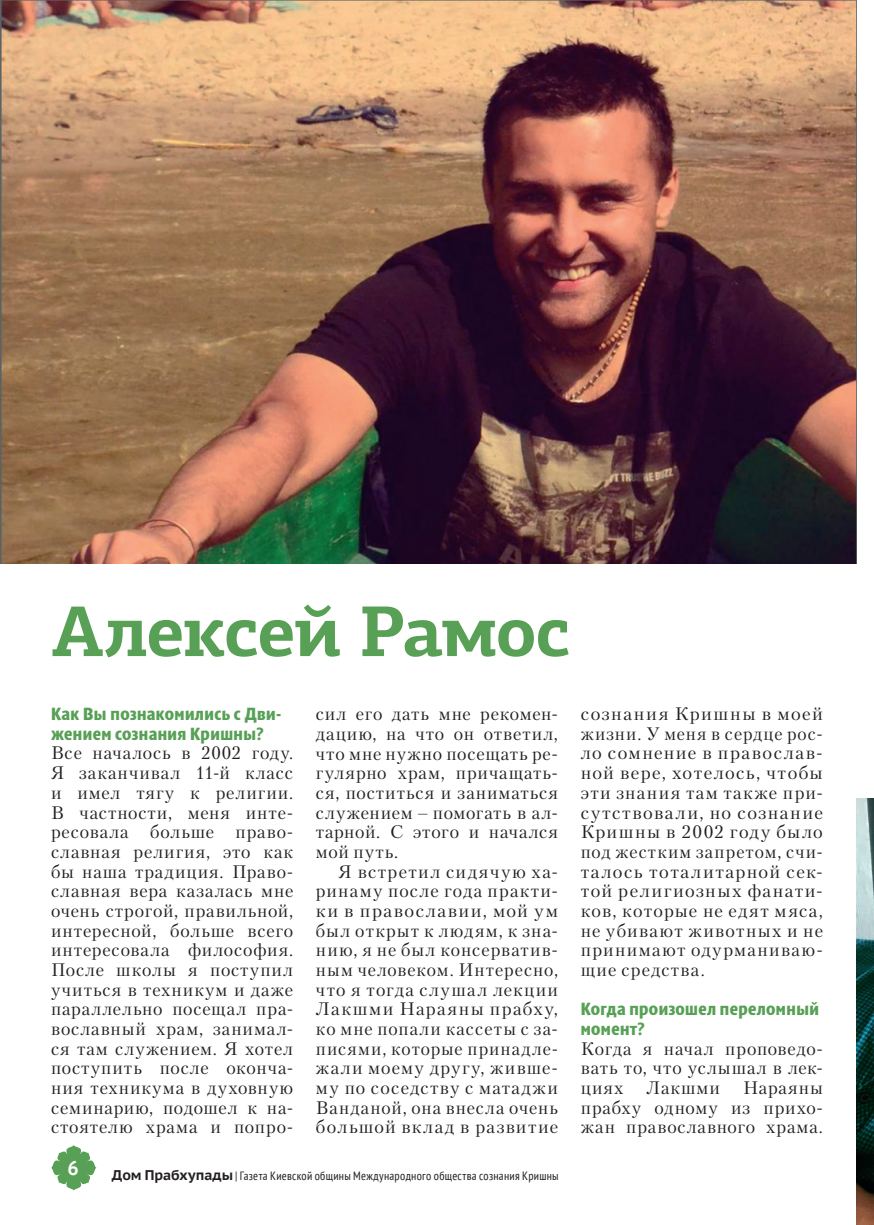
<style>
.page{position:relative;width:874px;height:1225px;background:#fff}
.page>*{position:absolute;margin:0;border:0;box-sizing:border-box;transform-origin:0 0}
.t1{font:700 72px "PF Agora Slab Pro";letter-spacing:-.03em;color:#57a055}
.t2{font:700 20px "PT Sans";color:#fff}
.t3{font:18px/19.6px "Petersburg C";letter-spacing:.05em;color:#231f20;text-align:justify}
.t4{font:18px/19.6px "Denda New Black Cond C";letter-spacing:.02em;color:#57a055}
.t5{font:condensed 12px "PT Sans";letter-spacing:.025em;color:#231f20}
.s1{font-family:"PT Sans Caption";font-weight:700;font-stretch:normal;font-size:14px}
</style>
<div class="page">
<img style="left:0;top:0;width:856px;height:564px">
<img style="left:856px;top:799px;width:17px;height:426px">
<svg style="left:51px;top:1145px;width:45px;height:45px"></svg>
<h1 class="t1" style="left:51px;top:585px;width:521px">Алексей Рамос</h1>
<p class="t4" style="left:51px;top:704px;width:232px">Как Вы познакомились с Дви&shy;жением сознания Кришны?</p>
<p class="t3" style="left:51px;top:743px;width:243px">Все началось в 2002 году.<br>Я заканчивал 11-й класс и имел тягу к религии.<br>В частности, меня инте&shy;ресовала больше право&shy;славная религия, это как бы наша традиция. Право&shy;славная вера казалась мне очень строгой, правильной, интересной, больше всего интересовала философия.<br>После школы я поступил учиться в техникум и даже параллельно посещал пра&shy;вославный храм, занимал&shy;ся там служением. Я хотел поступить после оконча&shy;ния техникума в духовную семинарию, подошел к на&shy;стоятелю храма и попро-</p>
<p class="t3" style="left:316px;top:704px;width:243px">сил его дать мне рекомен&shy;дацию, на что он ответил, что мне нужно посещать ре&shy;гулярно храм, причащать&shy;ся, поститься и заниматься служением – помогать в ал&shy;тарной. С этого и начался мой путь.</p>
<p class="t3" style="left:316px;top:861px;width:243px;text-indent:23px">Я встретил сидячую ха&shy;ринаму после года практи&shy;ки в православии, мой ум был открыт к людям, к зна&shy;нию, я не был консерватив&shy;ным человеком. Интересно, что я тогда слушал лекции Лакшми Нараяны прабху, ко мне попали кассеты с за&shy;писями, которые принадле&shy;жали моему другу, живше&shy;му по соседству с матаджи Ванданой, она внесла очень большой вклад в развитие</p>
<p class="t2" style="left:68px;top:1154px;width:13px">6</p>
<p class="t5" style="left:112px;top:1168px;width:448px"><span class="s1">Дом Прабхупады</span> | Газета Киевской общины Международного общества сознания Кришны</p>
<p class="t3" style="left:580px;top:704px;width:243px">сознания Кришны в моей жизни. У меня в сердце рос&shy;ло сомнение в православ&shy;ной вере, хотелось, чтобы эти знания там также при&shy;сутствовали, но сознание Кришны в 2002 году было под жестким запретом, счи&shy;талось тоталитарной сек&shy;той религиозных фанати&shy;ков, которые не едят мяса, не убивают животных и не принимают одурманиваю&shy;щие средства.</p>
<p class="t4" style="left:580px;top:999px;width:240px">Когда произошел переломный момент?</p>
<p class="t3" style="left:580px;top:1038px;width:243px">Когда я начал проповедо&shy;вать то, что услышал в лек&shy;циях</p>
<p class="t3" style="left:580px;top:1077px;width:243px;text-indent:162px">Нараяны прабху одному из прихо&shy;жан православного храма.</p>
<p class="t3" style="left:646px;top:1077px;width:75px">Лакшми</p>
</div>
